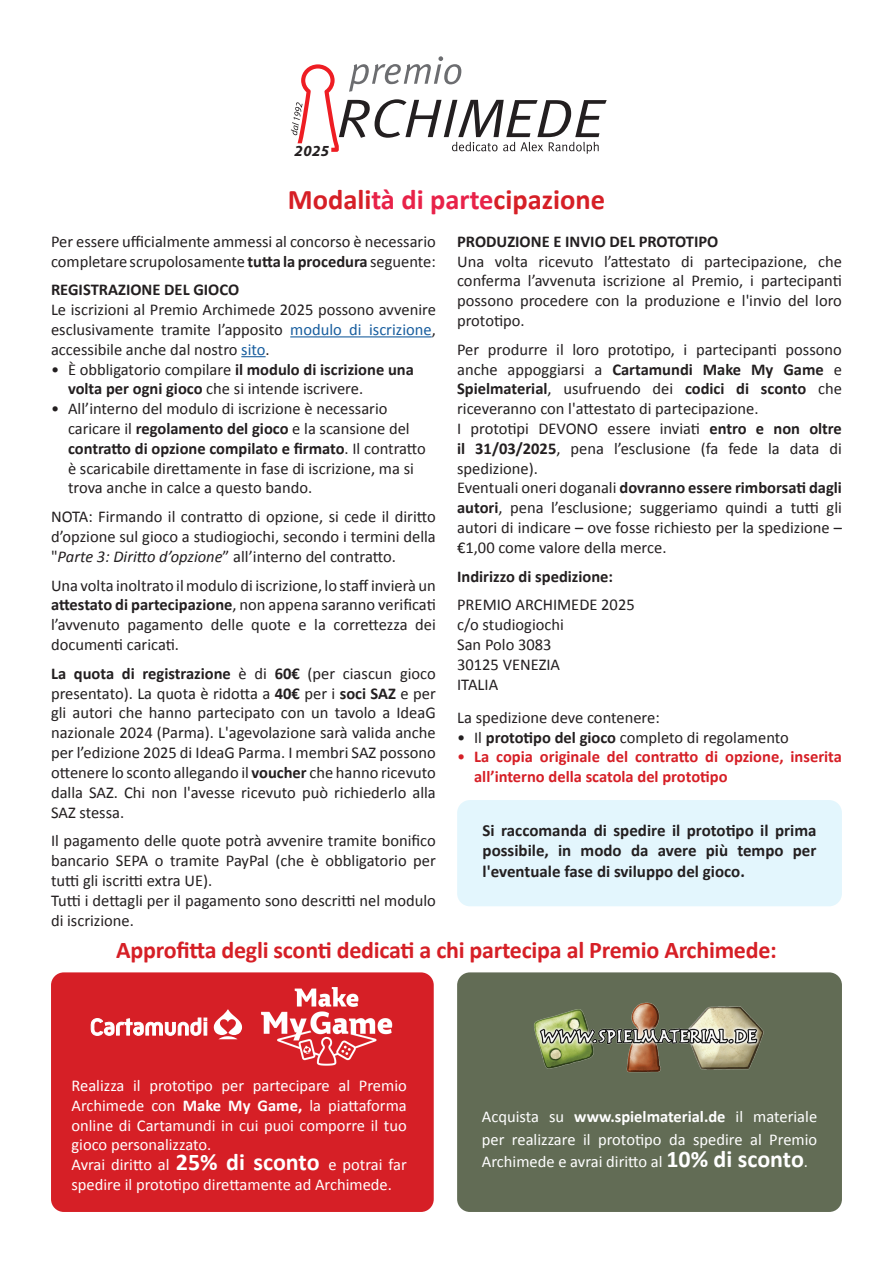
<style>
.page{position:relative;width:893px;height:1263px;background:#fff}
.page>*{position:absolute;margin:0;border:0;box-sizing:border-box;transform-origin:0 0}
.t1{font:700 28.5px "Calibri";color:#d61f26}
.t2{font:700 24px "Calibri";letter-spacing:-.01em;color:#d61f26}
.t3{font:700 16.95px/20.4px "Calibri";color:#231f20;text-align:justify}
.t4{font:16.5px/19.8px "Calibri";color:#231f20;text-align:justify}
.t5{font:16.5px/19.8px "Calibri";color:#fff;text-align:justify}
.t6{font:700 16.5px/19.8px "Calibri";color:#d61f26}
.t7{font:700 16.5px "Calibri";color:#231f20}
.t8{font:italic 700 15.45px "Myriad Pro";color:#231f20}
.s1{color:#e82249}
.s2{font-weight:700}
.s3{color:#175d9e}
.s4{font-style:italic}
.s5{font-weight:400}
.s6{font-weight:700;font-size:24px}
</style>
<div class="page">
<hr style="left:290px;top:336px;width:142px;height:1px;background:#175d9e">
<svg style="left:241px;top:356px;width:25px;height:1px"></svg>
<div style="left:457px;top:972px;width:385px;height:240px;background:#626c55;border-radius:13px"></div>
<div style="left:51px;top:972px;width:383px;height:240px;background:#d61f26;border-radius:13px"></div>
<img style="left:261px;top:987px;width:131px;height:79px">
<svg style="left:214px;top:1009px;width:28px;height:30px"></svg>
<svg style="left:91px;top:1018px;width:116px;height:17px"></svg>
<img style="left:534px;top:1002px;width:230px;height:71px">
<div style="left:457px;top:800px;width:385px;height:106px;background:#e3f6fd;border-radius:13px"></div>
<svg style="left:291px;top:56px;width:316px;height:98px"></svg>
<p class="t8" style="left:295px;top:141px;width:36px">2025</p>
<p class="t1" style="left:288px;top:179px;width:319px">Modali<span class="s1">tà di parte</span>cipazione</p>
<p class="t4" style="left:51px;top:231px;width:386px">Per essere ufficialmente ammessi al concorso è necessario completare scrupolosamente <span class="s2">tutta la procedura</span> seguente:</p>
<p class="t7" style="left:51px;top:278px;width:190px">REGISTRAZIONE DEL GIOCO</p>
<p class="t4" style="left:51px;top:299px;width:386px">Le iscrizioni al Premio Archimede 2025 possono avvenire esclusivamente tramite l’apposito <span class="s3">modulo di iscrizione</span>, accessibile anche dal nostro <span class="s3">sito</span>.</p>
<p class="t4" style="left:68px;top:358px;width:347px;text-indent:-17px">• È obbligatorio compilare <span class="s2">il modulo di iscrizione una volta per ogni gioco</span> che si intende iscrivere.</p>
<p class="t4" style="left:68px;top:398px;width:359px;text-align:left;text-indent:-17px">• All’interno del modulo di iscrizione è necessario caricare il <span class="s2">regolamento del gioco</span> e la scansione del <span class="s2">contratto di opzione compilato e firmato</span>. Il contratto è scaricabile direttamente in fase di iscrizione, ma si trova anche in calce a questo bando.</p>
<p class="t4" style="left:51px;top:506px;width:386px">NOTA: Firmando il contratto di opzione, si cede il diritto d’opzione sul gioco a studiogiochi, secondo i termini della "<span class="s4">Parte 3: Diritto d’opzione</span>” all’interno del contratto.</p>
<p class="t4" style="left:51px;top:574px;width:386px">Una volta inoltrato ilmodulo di iscrizione, lo staff invierà un <span class="s2">attestato di partecipazione</span>, non appena saranno verificati l’avvenuto pagamento delle quote e la correttezza dei documenti caricati.</p>
<p class="t4" style="left:51px;top:663px;width:386px"><span class="s2">La quota di registrazione</span> è di <span class="s2">60€</span> (per ciascun gioco presentato). La quota è ridotta a <span class="s2">40€</span> per i <span class="s2">soci SAZ</span> e per gli autori che hanno partecipato con un tavolo a IdeaG nazionale 2024 (Parma). L'agevolazione sarà valida anche per l’edizione 2025 di IdeaG Parma. I membri SAZ possono ottenere lo sconto allegando il <span class="s2">voucher</span> che hanno ricevuto dalla SAZ. Chi non l'avesse ricevuto può richiederlo alla SAZ stessa.</p>
<p class="t4" style="left:51px;top:830px;width:386px">Il pagamento delle quote potrà avvenire tramite bonifico bancario SEPA o tramite PayPal (che è obbligatorio per tutti gli iscritti extra UE).</p>
<p class="t4" style="left:51px;top:889px;width:386px">Tutti i dettagli per il pagamento sono descritti nel modulo di iscrizione.</p>
<p class="t7" style="left:457px;top:230px;width:263px">PRODUZIONE E INVIO DEL PROTOTIPO</p>
<p class="t4" style="left:457px;top:250px;width:386px">Una volta ricevuto l’attestato di partecipazione, che conferma l’avvenuta iscrizione al Premio, i partecipanti possono procedere con la produzione e l'invio del loro prototipo.</p>
<p class="t4" style="left:457px;top:339px;width:386px">Per produrre il loro prototipo, i partecipanti possono anche appoggiarsi a <span class="s2">Cartamundi Make My Game</span> e <span class="s2">Spielmaterial</span>, usufruendo dei <span class="s2">codici di sconto</span> che riceveranno con l'attestato di partecipazione.</p>
<p class="t4" style="left:457px;top:418px;width:386px">I prototipi DEVONO essere inviati <span class="s2">entro e non oltre il 31/03/2025</span>, pena l’esclusione (fa fede la data di spedizione).</p>
<p class="t4" style="left:457px;top:477px;width:386px">Eventuali oneri doganali <span class="s2">dovranno essere rimborsati dagli autori</span>, pena l’esclusione; suggeriamo quindi a tutti gli autori di indicare – ove fosse richiesto per la spedizione – €1,00 come valore della merce.</p>
<p class="t7" style="left:457px;top:564px;width:158px">Indirizzo di spedizione:</p>
<p class="t4" style="left:457px;top:594px;width:179px">PREMIO ARCHIMEDE 2025</p>
<p class="t4" style="left:457px;top:614px;width:108px">c/o studiogiochi</p>
<p class="t4" style="left:457px;top:634px;width:96px">San Polo 3083</p>
<p class="t4" style="left:457px;top:654px;width:105px">30125 VENEZIA</p>
<p class="t4" style="left:457px;top:673px;width:43px">ITALIA</p>
<p class="t4" style="left:457px;top:706px;width:204px">La spedizione deve contenere:</p>
<p class="t4" style="left:457px;top:726px;width:333px">• Il <span class="s2">prototipo del gioco</span> completo di regolamento</p>
<p class="t6" style="left:474px;top:746px;width:369px;text-indent:-17px"><span class="s5">•</span> La copia originale del contratto di opzione, inserita all’interno della scatola del prototipo</p>
<p class="t3" style="left:483px;top:820px;width:335px">Si raccomanda di spedire il prototipo il prima possibile, in modo da avere più tempo per l'eventuale fase di sviluppo del gioco.</p>
<p class="t2" style="left:116px;top:933px;width:662px">Approfitta degli sconti dedicati a chi partecipa al Premio Archimede:</p>
<p class="t5" style="left:71px;top:1075px;width:337px">Realizza il prototipo per partecipare al Premio Archimede con <span class="s2">Make My Game,</span> la piattaforma online di Cartamundi in cui puoi comporre il tuo gioco personalizzato.</p>
<p class="t5" style="left:71px;top:1154px;width:337px">Avrai diritto al <span class="s6">25% di sconto</span> e potrai far spedire il prototipo direttamente ad Archimede.</p>
<p class="t5" style="left:482px;top:1105px;width:337px;line-height:22.5px">Acquista su <span class="s2">www.spielmaterial.de</span> il materiale per realizzare il prototipo da spedire al Premio Archimede e avrai diritto al <span class="s6">10% di sconto</span>.</p>
</div>
